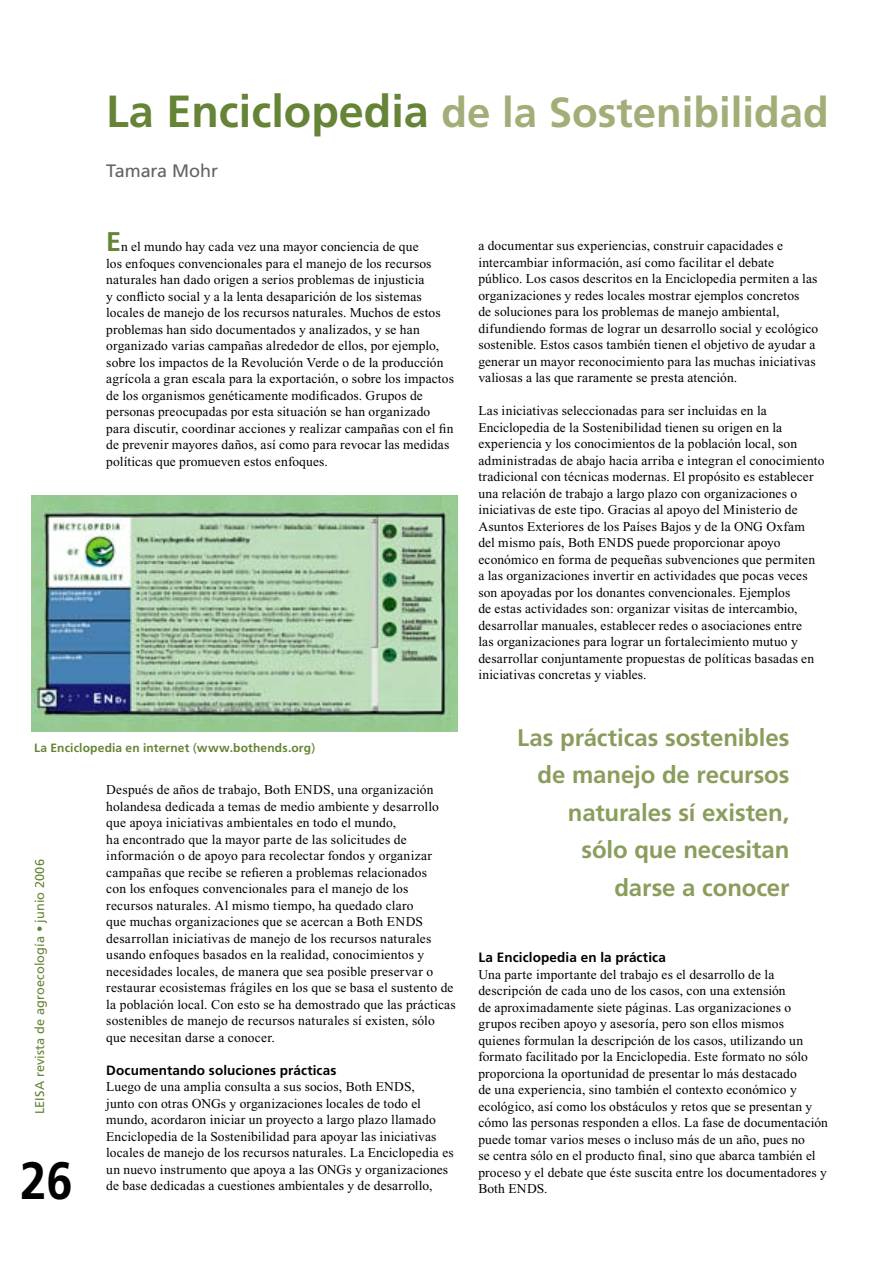
<style>
.page{position:relative;width:893px;height:1263px;background:#fff}
.page>*{position:absolute;margin:0;border:0;box-sizing:border-box;transform-origin:0 0}
.t1{font:700 52.5px "Frutiger";color:#000;scale:.9 1}
.t2{font:700 42px "Frutiger";color:#a2ae78}
.t3{font:700 24px/37.5px "Frutiger";letter-spacing:-.005em;color:#8a9d5d;text-align:right}
.t4{font:18px "Frutiger";letter-spacing:-.005em;color:#636363}
.t5{font:13.5px/16.5px "Times New Roman";letter-spacing:.01em;color:#000}
.t6{font:12.75px "Frutiger";letter-spacing:.01em;color:#658436}
.t7{font:700 12px "Frutiger";letter-spacing:.015em;color:#658436}
.s1{font-size:45px;color:#658436}
.s2{font-family:"Frutiger";font-weight:700;font-size:27px;color:#658436}
.s3{font-weight:400}
.s4{font-family:"Frutiger";font-weight:700}
</style>
<div class="page">
<img style="left:32px;top:495px;width:425px;height:236px">
<p class="t2" style="left:106px;top:88px;width:724px"><span class="s1">La Enciclopedia</span> de la Sostenibilidad</p>
<p class="t4" style="left:106px;top:160px;width:113px">Tamara Mohr</p>
<p class="t5" style="left:106px;top:238px;width:349px"><span class="s2">E</span>n el mundo hay cada vez una mayor conciencia de que<br>los enfoques convencionales para el manejo de los recursos naturales han dado origen a serios problemas de injusticia<br>y conflicto social y a la lenta desaparición de los sistemas locales de manejo de los recursos naturales. Muchos de estos problemas han sido documentados y analizados, y se han organizado varias campañas alrededor de ellos, por ejemplo, sobre los impactos de la Revolución Verde o de la producción agrícola a gran escala para la exportación, o sobre los impactos de los organismos genéticamente modificados. Grupos de personas preocupadas por esta situación se han organizado para discutir, coordinar acciones y realizar campañas con el fin de prevenir mayores daños, así como para revocar las medidas políticas que promueven estos enfoques.</p>
<p class="t5" style="left:478px;top:237px;width:341px">a documentar sus experiencias, construir capacidades e intercambiar información, así como facilitar el debate público. Los casos descritos en la Enciclopedia permiten a las organizaciones y redes locales mostrar ejemplos concretos<br>de soluciones para los problemas de manejo ambiental, difundiendo formas de lograr un desarrollo social y ecológico sostenible. Estos casos también tienen el objetivo de ayudar a generar un mayor reconocimiento para las muchas iniciativas valiosas a las que raramente se presta atención.</p>
<p class="t5" style="left:478px;top:402px;width:348px">Las iniciativas seleccionadas para ser incluidas en la Enciclopedia de la Sostenibilidad tienen su origen en la experiencia y los conocimientos de la población local, son administradas de abajo hacia arriba e integran el conocimiento tradicional con técnicas modernas. El propósito es establecer una relación de trabajo a largo plazo con organizaciones o iniciativas de este tipo. Gracias al apoyo del Ministerio de Asuntos Exteriores de los Países Bajos y de la ONG Oxfam del mismo país, Both ENDS puede proporcionar apoyo económico en forma de pequeñas subvenciones que permiten<br>a las organizaciones invertir en actividades que pocas veces son apoyadas por los donantes convencionales. Ejemplos<br>de estas actividades son: organizar visitas de intercambio, desarrollar manuales, establecer redes o asociaciones entre<br>las organizaciones para lograr un fortalecimiento mutuo y desarrollar conjuntamente propuestas de políticas basadas en iniciativas concretas y viables.</p>
<p class="t7" style="left:34px;top:741px;width:283px">La Enciclopedia en internet <span class="s3">(</span>www.bothends.org<span class="s3">)</span></p>
<p class="t6" style="left:32px;top:1114px;width:257px;rotate:-90deg">LEISA revista de agroecología • junio 2006</p>
<p class="t1" style="left:20px;top:1150px;width:60px">26</p>
<p class="t5" style="left:106px;top:781px;width:351px">Después de años de trabajo, Both ENDS, una organización holandesa dedicada a temas de medio ambiente y desarrollo que apoya iniciativas ambientales en todo el mundo,<br>ha encontrado que la mayor parte de las solicitudes de información o de apoyo para recolectar fondos y organizar campañas que recibe se refieren a problemas relacionados<br>con los enfoques convencionales para el manejo de los recursos naturales. Al mismo tiempo, ha quedado claro<br>que muchas organizaciones que se acercan a Both ENDS desarrollan iniciativas de manejo de los recursos naturales usando enfoques basados en la realidad, conocimientos y necesidades locales, de manera que sea posible preservar o restaurar ecosistemas frágiles en los que se basa el sustento de la población local. Con esto se ha demostrado que las prácticas sostenibles de manejo de recursos naturales sí existen, sólo que necesitan darse a conocer.</p>
<p class="t5" style="left:106px;top:1062px;width:349px"><span class="s4">Documentando soluciones prácticas<br></span>Luego de una amplia consulta a sus socios, Both ENDS,<br>junto con otras ONGs y organizaciones locales de todo el mundo, acordaron iniciar un proyecto a largo plazo llamado Enciclopedia de la Sostenibilidad para apoyar las iniciativas locales de manejo de los recursos naturales. La Enciclopedia es un nuevo instrumento que apoya a las ONGs y organizaciones de base dedicadas a cuestiones ambientales y de desarrollo,</p>
<p class="t3" style="left:517px;top:719px;width:274px">Las prácticas sostenibles de manejo de recursos naturales sí existen, sólo que necesitan darse a conocer</p>
<p class="t5" style="left:478px;top:950px;width:351px"><span class="s4">La Enciclopedia en la práctica<br></span>Una parte importante del trabajo es el desarrollo de la descripción de cada uno de los casos, con una extensión<br>de aproximadamente siete páginas. Las organizaciones o grupos reciben apoyo y asesoría, pero son ellos mismos quienes formulan la descripción de los casos, utilizando un formato facilitado por la Enciclopedia. Este formato no sólo proporciona la oportunidad de presentar lo más destacado<br>de una experiencia, sino también el contexto económico y ecológico, así como los obstáculos y retos que se presentan y cómo las personas responden a ellos. La fase de documentación puede tomar varios meses o incluso más de un año, pues no<br>se centra sólo en el producto final, sino que abarca también el proceso y el debate que éste suscita entre los documentadores y Both ENDS.</p>
</div>
